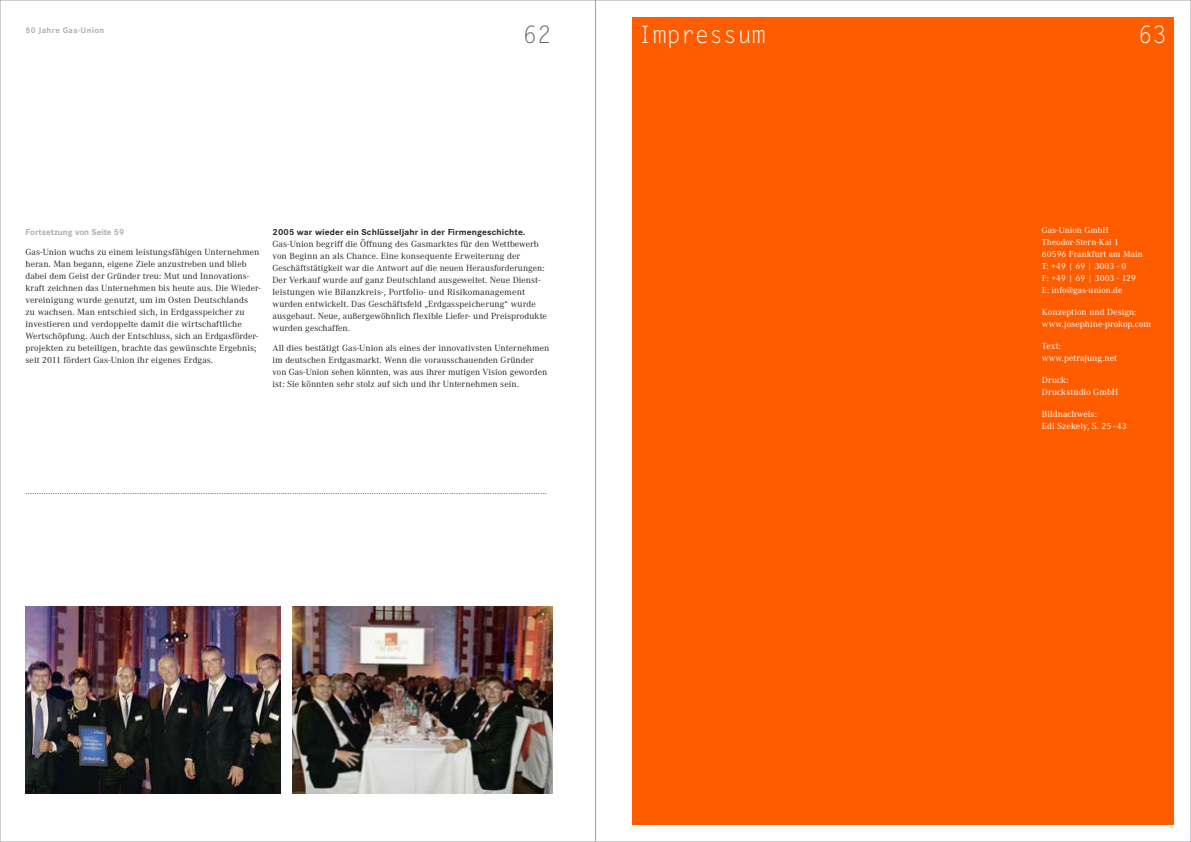
<style>
.page{position:relative;width:1191px;height:842px;background:#fff}
.page>*{position:absolute;margin:0;border:0;box-sizing:border-box;transform-origin:0 0}
.t1{font:24px "Letter Gothic";letter-spacing:-.01em;color:#fff}
.t2{font:24px "Letter Gothic";color:#636467}
.t3{font:9.2px/12px "Corporate A";letter-spacing:.005em;color:#272627}
.t4{font:9.2px/12px "Corporate A";letter-spacing:.005em;color:#fff}
.t5{font:9px/12px "Corporate A";letter-spacing:.005em;color:#fff}
.t6{font:700 9px "Corporate S";letter-spacing:.01em;color:#272627;scale:1.05 1}
.t7{font:700 9px "Corporate S";color:#abaeb3}
.t8{font:700 8.5px "Corporate S";letter-spacing:.04em;color:#abaeb3}
.t9{font:8.2px "Corporate A";color:#272627}
</style>
<div class="page">
<div style="left:632px;top:17px;width:542px;height:808px;background:#ff5c00"></div>
<img style="left:26px;top:607px;width:255px;height:187px">
<img style="left:292px;top:607px;width:261px;height:187px">
<p class="t8" style="left:26px;top:25px;width:80px">50 Jahre Gas-Union</p>
<h1 class="t2" style="left:523px;top:24px;width:30px">62</h1>
<h1 class="t1" style="left:638px;top:24px;width:129px">Impressum</h1>
<h1 class="t1" style="left:1138px;top:24px;width:30px">63</h1>
<p class="t7" style="left:26px;top:227px;width:100px">Fortsetzung von Seite 59</p>
<p class="t3" style="left:26px;top:246px;width:237px">Gas-Union wuchs zu einem leistungsfähigen Unternehmen heran. Man begann, eigene Ziele anzustreben und blieb dabei dem Geist der Gründer treu: Mut und Innovations&shy;kraft zeichnen das Unternehmen bis heute aus. Die Wieder&shy;vereinigung wurde genutzt, um im Osten Deutschlands<br>zu wachsen. Man entschied sich, in Erdgasspeicher zu investieren und verdoppelte damit die wirtschaftliche Wertschöpfung. Auch der Entschluss, sich an Erdgasförder&shy;projekten zu beteiligen, brachte das gewünschte Ergebnis; seit 2011 fördert Gas-Union ihr eigenes Erdgas.</p>
<p class="t6" style="left:272px;top:227px;width:242px">2005 war wieder ein Schlüsseljahr in der Firmengeschichte.</p>
<p class="t3" style="left:272px;top:238px;width:276px">Gas-Union begriff die Öffnung des Gasmarktes für den Wettbewerb von Beginn an als Chance. Eine konsequente Erweiterung der Geschäftstätigkeit war die Antwort auf die neuen Herausforderungen:<br>Der Verkauf wurde auf ganz Deutschland ausgeweitet. Neue Dienst&shy;leistungen wie Bilanzkreis-, Portfolio- und Risikomanagement wurden entwickelt. Das Geschäftsfeld „Erdgasspeicherung“ wurde ausgebaut. Neue, außergewöhnlich flexible Liefer- und Preisprodukte wurden geschaffen.</p>
<p class="t3" style="left:272px;top:342px;width:278px">All dies bestätigt Gas-Union als eines der innovativsten Unternehmen im deutschen Erdgasmarkt. Wenn die vorausschauenden Gründer von Gas-Union sehen könnten, was aus ihrer mutigen Vision geworden ist: Sie könnten sehr stolz auf sich und ihr Unternehmen sein.</p>
<p class="t5" style="left:1042px;top:224px;width:102px">Gas-Union GmbH<br>Theodor-Stern-Kai 1<br>60596 Frankfurt am Main<br>T: +49 | 69 | 3003 - 0<br>F: +49 | 69 | 3003 - 129<br>E: info@gas-union.de</p>
<p class="t4" style="left:1042px;top:306px;width:111px">Konzeption und Design: www.josephine-prokop.com</p>
<p class="t4" style="left:1042px;top:340px;width:77px">Text: www.petrajung.net</p>
<p class="t4" style="left:1042px;top:374px;width:78px">Druck:<br>Druckstudio GmbH</p>
<p class="t4" style="left:1042px;top:408px;width:86px">Bildnachweis:<br>Edi Szekely, S. 25 - 43</p>
<p class="t9" style="left:26px;top:486px;width:523px">.....................................................................................................................................................................................................................................</p>
</div>
